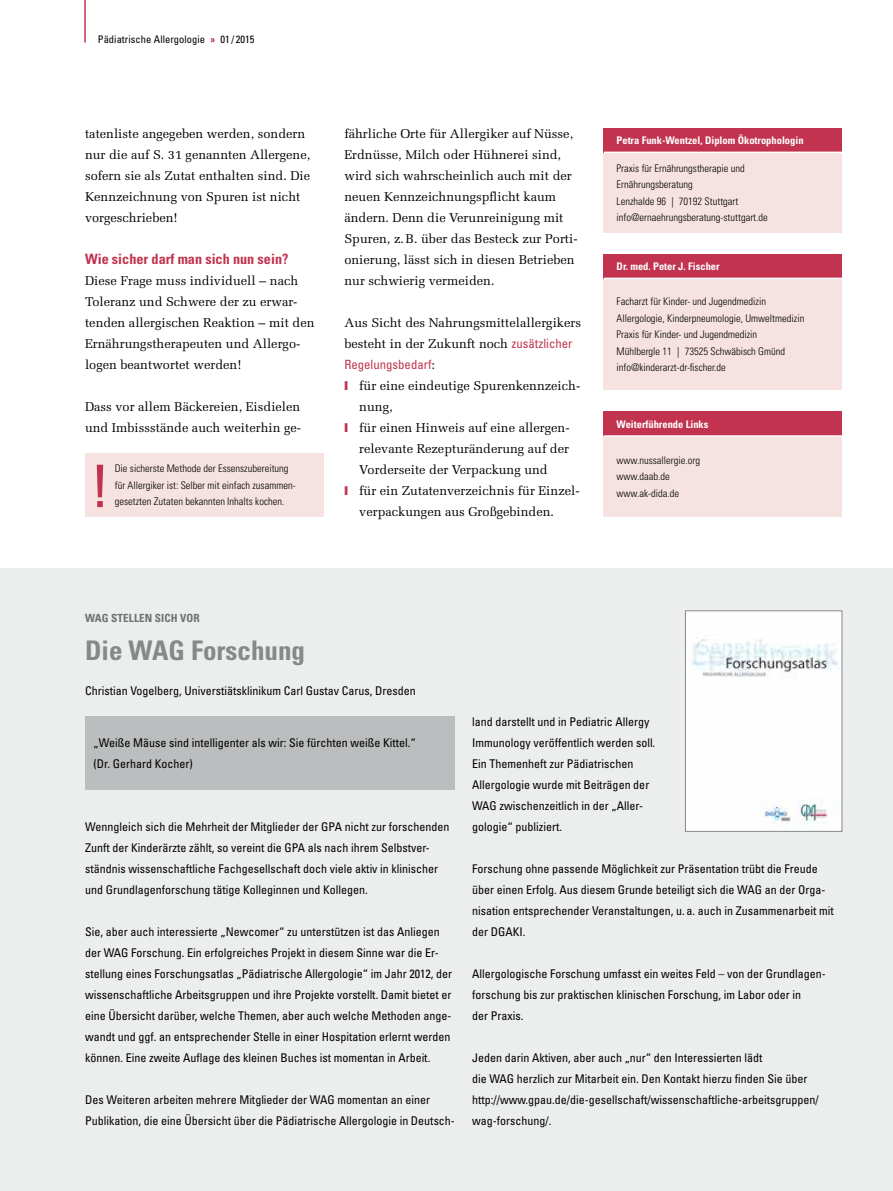
<style>
.page{position:relative;width:893px;height:1191px;background:#fff}
.page>*{position:absolute;margin:0;border:0;box-sizing:border-box;transform-origin:0 0}
.t1{font:condensed 58.8px "Univers";color:#c1334f}
.t2{font:700 condensed 27px "Univers";color:#87888a}
.t3{font:700 condensed 14.25px "Univers";color:#c1334f}
.t4{font:12.75px/21px "Melior";color:#000}
.t5{font:condensed 12.75px "Univers";color:#c1334f}
.t6{font:condensed 12px/21px "Univers";color:#000}
.t7{font:700 condensed 11.25px "Univers";color:#707172}
.t8{font:300 condensed 10.5px/16.5px "Univers";color:#000}
.t9{font:700 condensed 10.5px "Univers";color:#fff}
.t10{font:condensed 10.5px "Univers";letter-spacing:.005em;color:#000}
.s1{font-weight:700;color:#c1334f}
.s2{font-family:"Univers";font-stretch:condensed;color:#c1334f}
.s3{font-family:"Melior";font-stretch:normal;color:#000}
</style>
<div class="page">
<hr style="left:84px;top:0;width:2px;height:43px;background:#c1334f">
<div style="left:604px;top:278px;width:238px;height:112px;background:#f6e2e1"></div>
<div style="left:604px;top:152px;width:238px;height:81px;background:#f6e2e1"></div>
<div style="left:604px;top:254px;width:238px;height:24px;background:#c1334f"></div>
<div style="left:604px;top:128px;width:238px;height:24px;background:#c1334f"></div>
<hr style="left:604px;top:278px;width:238px;height:1px;background:#fff">
<hr style="left:604px;top:152px;width:238px;height:1px;background:#fff">
<div style="left:0;top:569px;width:893px;height:622px;background:#eceded"></div>
<img style="left:687px;top:612px;width:153px;height:217px">
<div style="left:685px;top:610px;width:157px;height:221px;border:1px solid #87888a"></div>
<div style="left:85px;top:453px;width:238px;height:63px;background:#f6e2e1"></div>
<div style="left:85px;top:716px;width:370px;height:73px;background:#bbbdbe"></div>
<div style="left:604px;top:436px;width:238px;height:80px;background:#f6e2e1"></div>
<div style="left:604px;top:411px;width:238px;height:25px;background:#c1334f"></div>
<hr style="left:604px;top:435px;width:238px;height:2px;background:#fff">
<p class="t10" style="left:98px;top:32px;width:158px">Pädiatrische Allergologie <span class="s1">»</span> 01 / 2015</p>
<p class="t4" style="left:85px;top:123px;width:227px">tatenliste angegeben werden, sondern nur die auf S. 31 genannten Allergene, sofern sie als Zutat enthalten sind. Die Kennzeichnung von Spuren ist nicht vorgeschrieben!</p>
<p class="t3" style="left:85px;top:250px;width:205px">Wie sicher darf man sich nun sein?</p>
<p class="t4" style="left:85px;top:270px;width:231px">Diese Frage muss individuell – nach Toleranz und Schwere der zu erwar&shy;tenden allergischen Reaktion – mit den Ernährungstherapeuten und Allergo&shy;logen beantwortet werden!</p>
<p class="t4" style="left:85px;top:396px;width:217px">Dass vor allem Bäckereien, Eisdielen und Imbissstände auch weiterhin ge-</p>
<h1 class="t1" style="left:90px;top:449px;width:21px">!</h1>
<p class="t8" style="left:115px;top:460px;width:182px">Die sicherste Methode der Essenszubereitung für Allergiker ist: Selber mit einfach zusammen-</p>
<p class="t8" style="left:115px;top:493px;width:171px">gesetzten Zutaten bekannten Inhalts kochen.</p>
<p class="t4" style="left:344px;top:123px;width:235px">fährliche Orte für Allergiker auf Nüsse, Erdnüsse, Milch oder Hühnerei sind, wird sich wahrscheinlich auch mit der neuen Kennzeichnungspflicht kaum ändern. Denn die Verunreinigung mit Spuren, z.B. über das Besteck zur Porti&shy;onierung, lässt sich in diesen Betrieben nur schwierig vermeiden.</p>
<p class="t4" style="left:344px;top:312px;width:238px">Aus Sicht des Nahrungsmittelallergikers besteht in der Zukunft noch <span class="s2">zusätzlicher</span></p>
<p class="t5" style="left:344px;top:356px;width:92px">Regelungsbedarf<span class="s3">:</span></p>
<p class="t4" style="left:359px;top:375px;width:222px">für eine eindeutige Spurenkennzeich&shy;nung,<br>für einen Hinweis auf eine allergen&shy;relevante Rezepturänderung auf der<br>Vorderseite der Verpackung und<br>für ein Zutatenverzeichnis für Einzel&shy;verpackungen aus Großgebinden.</p>
<p class="t9" style="left:617px;top:134px;width:188px">Petra Funk-Wentzel, Diplom Ökotrophologin</p>
<p class="t8" style="left:617px;top:160px;width:153px">Praxis für Ernährungstherapie und<br>Ernährungsberatung<br>Lenzhalde 96 | 70192 Stuttgart info@ernaehrungsberatung-stuttgart.de</p>
<p class="t9" style="left:617px;top:260px;width:105px">Dr. med. Peter J. Fischer</p>
<p class="t8" style="left:617px;top:293px;width:189px">Facharzt für Kinder- und Jugendmedizin Allergologie, Kinderpneumologie, Umweltmedizin Praxis für Kinder- und Jugendmedizin<br>Mühlbergle 11 | 73525 Schwäbisch Gmünd info@kinderarzt-dr-fischer.de</p>
<p class="t9" style="left:617px;top:417px;width:93px">Weiterführende Links</p>
<p class="t8" style="left:617px;top:452px;width:85px">www.nussallergie.org www.daab.de www.ak-dida.de</p>
<p class="t7" style="left:85px;top:611px;width:33px">WAG stellen</p>
<p class="t7" style="left:155px;top:611px;width:7px">sich</p>
<p class="t7" style="left:180px;top:611px;width:8px">vor</p>
<h2 class="t2" style="left:85px;top:633px;width:221px">Die WAG Forschung</h2>
<p class="t6" style="left:85px;top:680px;width:332px">Christian Vogelberg, Universtiätsklinikum Carl Gustav Carus, Dresden</p>
<p class="t6" style="left:94px;top:732px;width:324px">„Weiße Mäuse sind intelligenter als wir: Sie fürchten weiße Kittel.“ (Dr. Gerhard Kocher)</p>
<p class="t6" style="left:85px;top:816px;width:366px">Wenngleich sich die Mehrheit der Mitglieder der GPA nicht zur forschenden Zunft der Kinderärzte zählt, so vereint die GPA als nach ihrem Selbstver&shy;ständnis wissenschaftliche Fachgesellschaft doch viele aktiv in klinischer und Grundlagenforschung tätige Kolleginnen und Kollegen.</p>
<p class="t6" style="left:85px;top:921px;width:369px">Sie, aber auch interessierte „Newcomer“ zu unterstützen ist das Anliegen der WAG Forschung. Ein erfolgreiches Projekt in diesem Sinne war die Er&shy;stellung eines Forschungsatlas „Pädiatrische Allergologie“ im Jahr 2012, der wissenschaftliche Arbeitsgruppen und ihre Projekte vorstellt. Damit bietet er eine Übersicht darüber, welche Themen, aber auch welche Methoden ange&shy;wandt und ggf. an entsprechender Stelle in einer Hospitation erlernt werden können. Eine zweite Auflage des kleinen Buches ist momentan in Arbeit.</p>
<p class="t6" style="left:85px;top:1089px;width:371px">Des Weiteren arbeiten mehrere Mitglieder der WAG momentan an einer<br>Publikation, die eine Übersicht über die Pädiatrische Allergologie in Deutsch-</p>
<p class="t6" style="left:472px;top:711px;width:185px">land darstellt und in Pediatric Allergy Immunology veröffentlich werden soll.<br>Ein Themenheft zur Pädiatrischen Allergologie wurde mit Beiträgen der WAG zwischenzeitlich in der „Aller&shy;gologie“ publiziert.</p>
<p class="t6" style="left:472px;top:858px;width:363px">Forschung ohne passende Möglichkeit zur Präsentation trübt die Freude über einen Erfolg. Aus diesem Grunde beteiligt sich die WAG an der Orga&shy;nisation entsprechender Veranstaltungen, u. a. auch in Zusammenarbeit mit der DGAKI.</p>
<p class="t6" style="left:472px;top:963px;width:355px">Allergologische Forschung umfasst ein weites Feld – von der Grundlagen&shy;forschung bis zur praktischen klinischen Forschung, im Labor oder in<br>der Praxis.</p>
<p class="t6" style="left:472px;top:1047px;width:348px">Jeden darin Aktiven, aber auch „nur“ den Interessierten lädt<br>die WAG herzlich zur Mitarbeit ein. Den Kontakt hierzu finden Sie über http://www.gpau.de/die-gesellschaft/wissenschaftliche-arbeitsgruppen/ wag-forschung/.</p>
</div>
